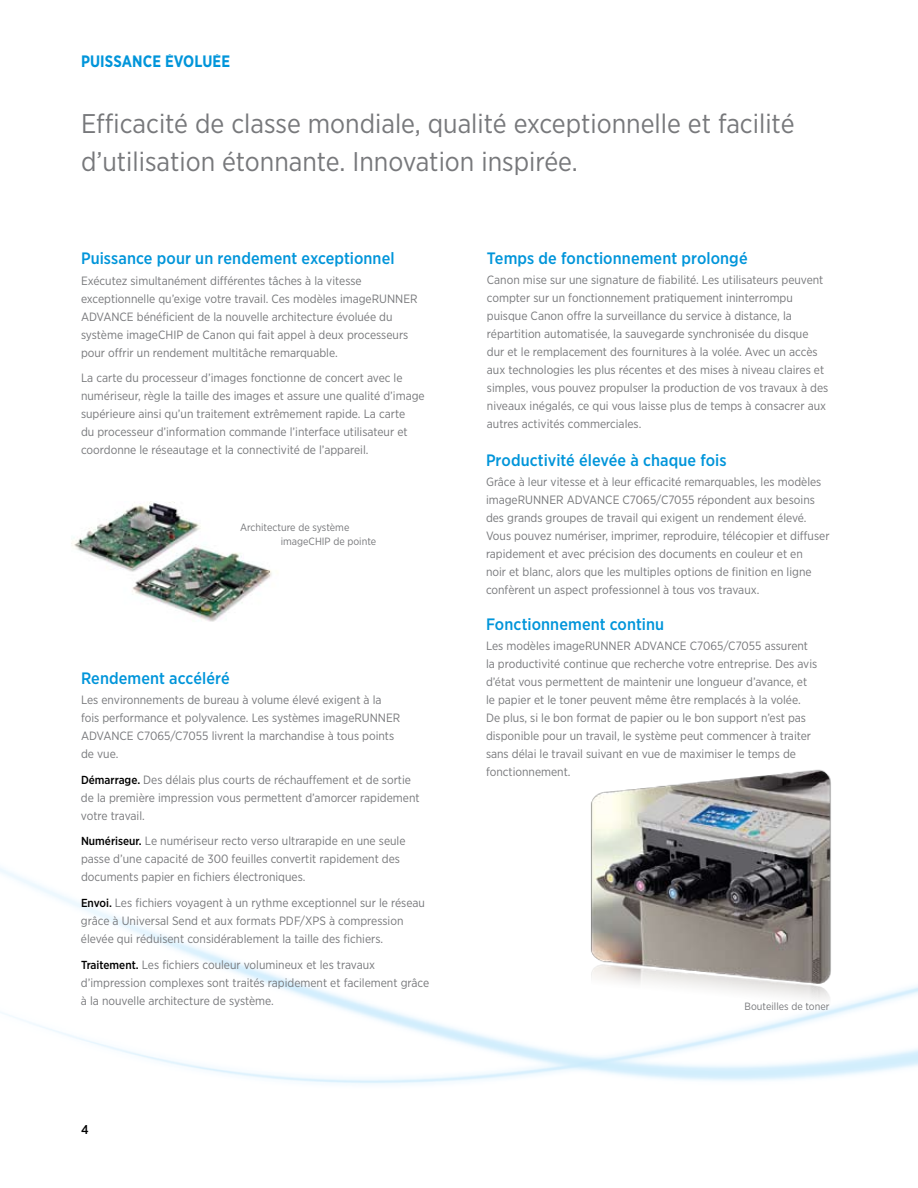
<style>
.page{position:relative;width:918px;height:1188px;background:#fff}
.page>*{position:absolute;margin:0;border:0;box-sizing:border-box;transform-origin:0 0}
.t1{font:27px/37.5px "Gotham Narrow";color:#77787b}
.t2{font:500 16.5px "Gotham Narrow";letter-spacing:.005em;color:#0095da}
.t3{font:700 16.5px "Gotham Narrow";letter-spacing:.01em;color:#0095da;scale:.93 1}
.t4{font:500 12.75px "Gotham Narrow";color:#000}
.t5{font:12px/18px "Gotham Narrow";color:#77787b}
.t6{font:10.5px/14.1px "Gotham Narrow";color:#77787b}
.s1{font-weight:500;font-size:11.7px;color:#000}
</style>
<div class="page">
<img style="left:590px;top:769px;width:247px;height:255px">
<img style="left:71px;top:501px;width:208px;height:121px">
<h2 class="t3" style="left:81px;top:51px;width:162px">PUISSANCE ÉVOLUÉE</h2>
<h1 class="t1" style="left:81px;top:105px;width:715px">Efficacité de classe mondiale, qualité exceptionnelle et facilité d’utilisation étonnante. Innovation inspirée.</h1>
<h2 class="t2" style="left:81px;top:248px;width:315px">Puissance pour un rendement exceptionnel</h2>
<p class="t5" style="left:81px;top:271px;width:338px">Exécutez simultanément différentes tâches à la vitesse exceptionnelle qu’exige votre travail. Ces modèles imageRUNNER ADVANCE bénéficient de la nouvelle architecture évoluée du système imageCHIP de Canon qui fait appel à deux processeurs pour offrir un rendement multitâche remarquable.</p>
<p class="t5" style="left:81px;top:369px;width:345px">La carte du processeur d’images fonctionne de concert avec le numériseur, règle la taille des images et assure une qualité d’image supérieure ainsi qu’un traitement extrêmement rapide. La carte<br>du processeur d’information commande l’interface utilisateur et coordonne le réseautage et la connectivité de l’appareil.</p>
<p class="t6" style="left:281px;top:520px;width:97px;text-indent:-41px">Architecture de système imageCHIP de pointe</p>
<h2 class="t2" style="left:81px;top:668px;width:150px">Rendement accéléré</h2>
<p class="t5" style="left:81px;top:691px;width:321px">Les environnements de bureau à volume élevé exigent à la fois performance et polyvalence. Les systèmes imageRUNNER ADVANCE C7065/C7055 livrent la marchandise à tous points de vue.</p>
<p class="t5" style="left:81px;top:770px;width:340px"><span class="s1">Démarrage.</span> Des délais plus courts de réchauffement et de sortie de la première impression vous permettent d’amorcer rapidement votre travail.</p>
<p class="t5" style="left:81px;top:832px;width:326px"><span class="s1">Numériseur.</span> Le numériseur recto verso ultrarapide en une seule passe d’une capacité de 300 feuilles convertit rapidement des documents papier en fichiers électroniques.</p>
<p class="t5" style="left:81px;top:894px;width:345px"><span class="s1">Envoi.</span> Les fichiers voyagent à un rythme exceptionnel sur le réseau grâce à Universal Send et aux formats PDF/XPS à compression élevée qui réduisent considérablement la taille des fichiers.</p>
<p class="t5" style="left:81px;top:955px;width:350px"><span class="s1">Traitement.</span> Les fichiers couleur volumineux et les travaux d’impression complexes sont traités rapidement et facilement grâce à la nouvelle architecture de système.</p>
<p class="t4" style="left:81px;top:1121px;width:9px">4</p>
<h2 class="t2" style="left:487px;top:247px;width:262px">Temps de fonctionnement prolongé</h2>
<p class="t5" style="left:487px;top:270px;width:343px">Canon mise sur une signature de fiabilité. Les utilisateurs peuvent compter sur un fonctionnement pratiquement ininterrompu puisque Canon offre la surveillance du service à distance, la répartition automatisée, la sauvegarde synchronisée du disque dur et le remplacement des fournitures à la volée. Avec un accès aux technologies les plus récentes et des mises à niveau claires et simples, vous pouvez propulser la production de vos travaux à des niveaux inégalés, ce qui vous laisse plus de temps à consacrer aux autres activités commerciales.</p>
<h2 class="t2" style="left:486px;top:450px;width:242px">Productivité élevée à chaque fois</h2>
<p class="t5" style="left:486px;top:473px;width:345px">Grâce à leur vitesse et à leur efficacité remarquables, les modèles imageRUNNER ADVANCE C7065/C7055 répondent aux besoins des grands groupes de travail qui exigent un rendement élevé.<br>Vous pouvez numériser, imprimer, reproduire, télécopier et diffuser rapidement et avec précision des documents en couleur et en<br>noir et blanc, alors que les multiples options de finition en ligne confèrent un aspect professionnel à tous vos travaux.</p>
<h2 class="t2" style="left:486px;top:613px;width:180px">Fonctionnement continu</h2>
<p class="t5" style="left:486px;top:636px;width:333px">Les modèles imageRUNNER ADVANCE C7065/C7055 assurent la productivité continue que recherche votre entreprise. Des avis d’état vous permettent de maintenir une longueur d’avance, et le papier et le toner peuvent même être remplacés à la volée.<br>De plus, si le bon format de papier ou le bon support n’est pas disponible pour un travail, le système peut commencer à traiter sans délai le travail suivant en vue de maximiser le temps de fonctionnement.</p>
<p class="t6" style="left:745px;top:999px;width:86px">Bouteilles de toner</p>
</div>
